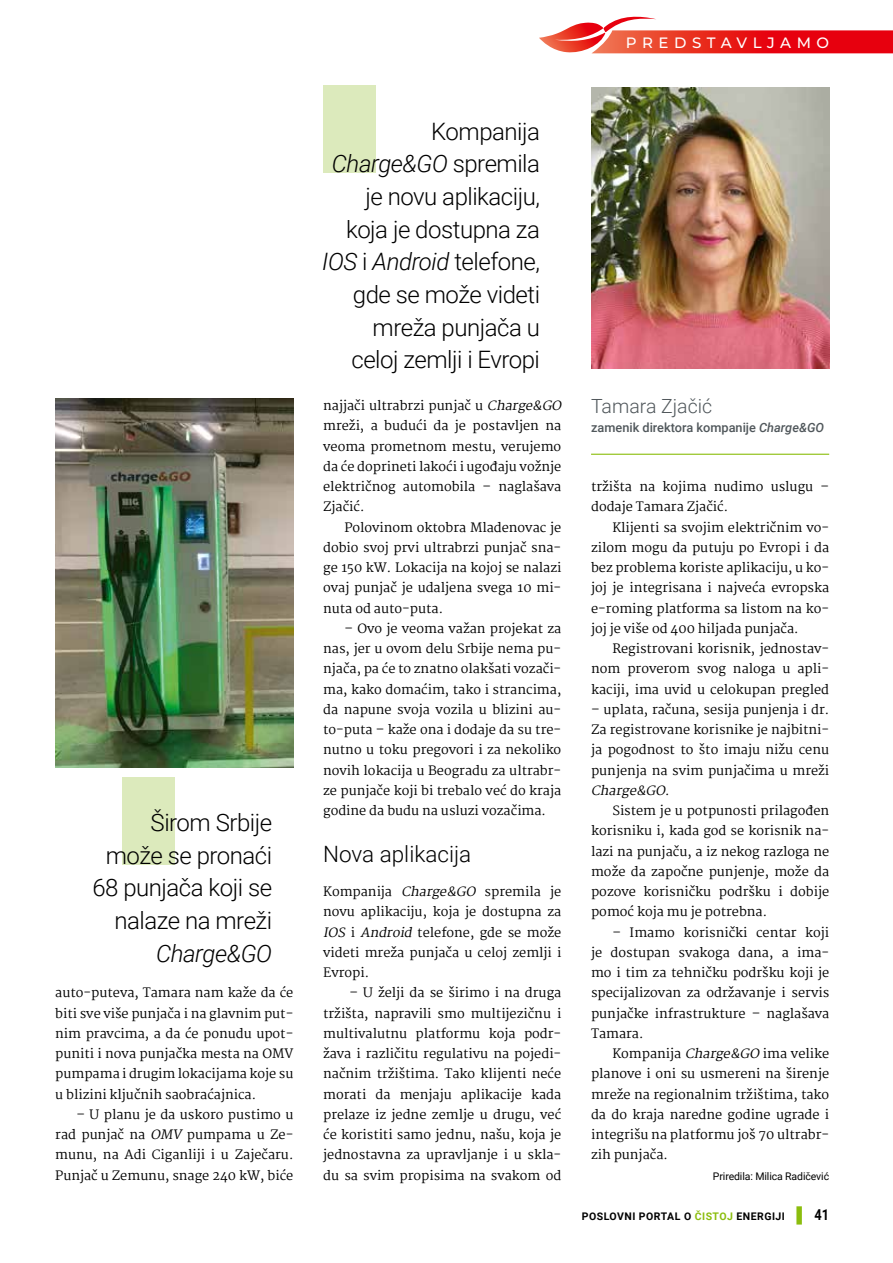
<style>
.page{position:relative;width:893px;height:1263px;background:#fff}
.page>*{position:absolute;margin:0;border:0;box-sizing:border-box;transform-origin:0 0}
.t1{font:300 24px/32.7px "Roboto";letter-spacing:-.02em;color:#000;text-align:right}
.t2{font:italic 300 24px "Roboto";letter-spacing:-.02em;color:#000}
.t3{font:300 22.5px "Roboto";color:#000}
.t4{font:300 19.5px "Roboto";color:#50575b}
.t5{font:500 15px "Montserrat";letter-spacing:.365em;color:#fff}
.t6{font:12.75px/20.2px "Martel";color:#000;text-align:justify}
.t7{font:500 12.75px "Roboto";color:#50575b}
.t8{font:700 10.5px "Roboto";letter-spacing:.045em;color:#000}
.t9{font:10.5px "Roboto";letter-spacing:-.01em;color:#000}
.s1{font-style:italic}
.s2{color:#8bbd0d}
.s3{font-family:"Times New Roman";font-size:15px;color:#8bbd0d}
.s4{font-size:15px}
</style>
<div class="page">
<svg style="left:539px;top:16px;width:354px;height:38px"></svg>
<div style="left:323px;top:85px;width:53px;height:87px;background:#dceabc"></div>
<div style="left:122px;top:777px;width:52px;height:87px;background:#dceabc"></div>
<img style="left:591px;top:87px;width:239px;height:281px">
<hr style="left:591px;top:454px;width:238px;height:1px;background:#8bbd0d">
<img style="left:55px;top:399px;width:238px;height:368px">
<h1 class="t1" style="left:92px;top:805px;width:181px">Širom Srbije može se pronaći<br>68 punjača koji se nalaze na mreži</h1>
<h1 class="t2" style="left:156px;top:936px;width:118px">Charge&amp;GO</h1>
<p class="t6" style="left:55px;top:983px;width:240px">auto-puteva, Tamara nam kaže da će biti sve više punjača i na glavnim put&shy;nim pravcima, a da će ponudu upot&shy;puniti i nova punjačka mesta na OMV pumpama i drugim lokacijama koje su u blizini ključnih saobraćajnica.</p>
<p class="t6" style="left:55px;top:1104px;width:240px;text-indent:21px">– U planu je da uskoro pustimo u rad punjač na <span class="s1">OMV</span> pumpama u Ze&shy;munu, na Adi Ciganliji i u Zaječaru.<br>Punjač u Zemunu, snage 240 kW, biće</p>
<p class="t5" style="left:626px;top:32px;width:205px">PREDSTAVLJAMO</p>
<h1 class="t1" style="left:322px;top:114px;width:219px">Kompanija<br><span class="s1">Charge&amp;GO</span> spremila je novu aplikaciju, koja je dostupna za<br><span class="s1">IOS</span> i <span class="s1">Android</span> telefone, gde se može videti mreža punjača u celoj zemlji i Evropi</h1>
<p class="t6" style="left:323px;top:396px;width:243px;text-align:left">najjači ultrabrzi punjač u <span class="s1">Charge&amp;GO </span>mreži, a budući da je postavljen na veoma prometnom mestu, verujemo da će doprineti lakoći i ugođaju vožnje električnog automobila – naglašava<br>Zjačić.</p>
<p class="t6" style="left:323px;top:517px;width:240px;text-indent:21px">Polovinom oktobra Mladenovac je dobio svoj prvi ultrabrzi punjač sna&shy;ge 150 kW. Lokacija na kojoj se nalazi ovaj punjač je udaljena svega 10 mi&shy;nuta od auto-puta.</p>
<p class="t6" style="left:323px;top:618px;width:240px;text-indent:21px">– Ovo je veoma važan projekat za nas, jer u ovom delu Srbije nema pu&shy;njača, pa će to znatno olakšati vozači&shy;ma, kako domaćim, tako i strancima, da napune svoja vozila u blizini au&shy;to-puta – kaže ona i dodaje da su tre&shy;nutno u toku pregovori i za nekoliko novih lokacija u Beogradu za ultrabr&shy;ze punjače koji bi trebalo već do kraja godine da budu na usluzi vozačima.</p>
<h2 class="t3" style="left:323px;top:839px;width:150px">Nova aplikacija</h2>
<p class="t6" style="left:323px;top:882px;width:240px">Kompanija <span class="s1">Charge&amp;GO</span> spremila je novu aplikaciju, koja je dostupna za <span class="s1">IOS</span> i <span class="s1">Android</span> telefone, gde se može videti mreža punjača u celoj zemlji i Evropi.</p>
<p class="t6" style="left:323px;top:983px;width:240px;text-indent:26px">– U želji da se širimo i na druga tržišta, napravili smo multijezičnu i multivalutnu platformu koja podr&shy;žava i različitu regulativu na pojedi&shy;načnim tržištima. Tako klijenti neće morati da menjaju aplikacije kada prelaze iz jedne zemlje u drugu, već će koristiti samo jednu, našu, koja je jednostavna za upravljanje i u skla&shy;du sa svim propisima na svakom od</p>
<h3 class="t4" style="left:591px;top:392px;width:123px">Tamara Zjačić</h3>
<p class="t7" style="left:591px;top:419px;width:234px">zamenik direktora kompanije <span class="s1">Charge&amp;GO</span></p>
<p class="t6" style="left:591px;top:476px;width:240px">tržišta na kojima nudimo uslugu – dodaje Tamara Zjačić.</p>
<p class="t6" style="left:591px;top:517px;width:240px;text-indent:21px">Klijenti sa svojim električnim vo&shy;zilom mogu da putuju po Evropi i da bez problema koriste aplikaciju, u ko&shy;joj je integrisana i najveća evropska e-roming platforma sa listom na ko&shy;joj je više od 400 hiljada punjača.</p>
<p class="t6" style="left:591px;top:638px;width:240px;text-indent:21px">Registrovani korisnik, jednostav&shy;nom proverom svog naloga u apli&shy;kaciji, ima uvid u celokupan pregled</p>
<p class="t6" style="left:591px;top:699px;width:240px">– uplata, računa, sesija punjenja i dr.<br>Za registrovane korisnike je najbitni&shy;ja pogodnost to što imaju nižu cenu punjenja na svim punjačima u mreži <span class="s1">Charge&amp;GO</span>.</p>
<p class="t6" style="left:591px;top:801px;width:240px;text-indent:21px">Sistem je u potpunosti prilagođen korisniku i, kada god se korisnik na&shy;lazi na punjaču, a iz nekog razloga ne može da započne punjenje, može da pozove korisničku podršku i dobije pomoć koja mu je potrebna.</p>
<p class="t6" style="left:591px;top:922px;width:240px;text-indent:21px">– Imamo korisnički centar koji je dostupan svakoga dana, a ima&shy;mo i tim za tehničku podršku koji je specijalizovan za održavanje i servis punjačke infrastrukture – naglašava Tamara.</p>
<p class="t6" style="left:591px;top:1044px;width:240px;text-indent:21px">Kompanija <span class="s1">Charge&amp;GO</span> ima velike planove i oni su usmereni na širenje mreže na regionalnim tržištima, tako da do kraja naredne godine ugrade i integrišu na platformu još 70 ultrabr&shy;zih punjača.</p>
<p class="t9" style="left:713px;top:1168px;width:118px">Priredila: Milica Radičević</p>
<p class="t8" style="left:582px;top:1209px;width:249px">POSLOVNI PORTAL O <span class="s2">ČISTOJ</span> ENERGIJI <span class="s3">▌</span> <span class="s4">41</span></p>
</div>
